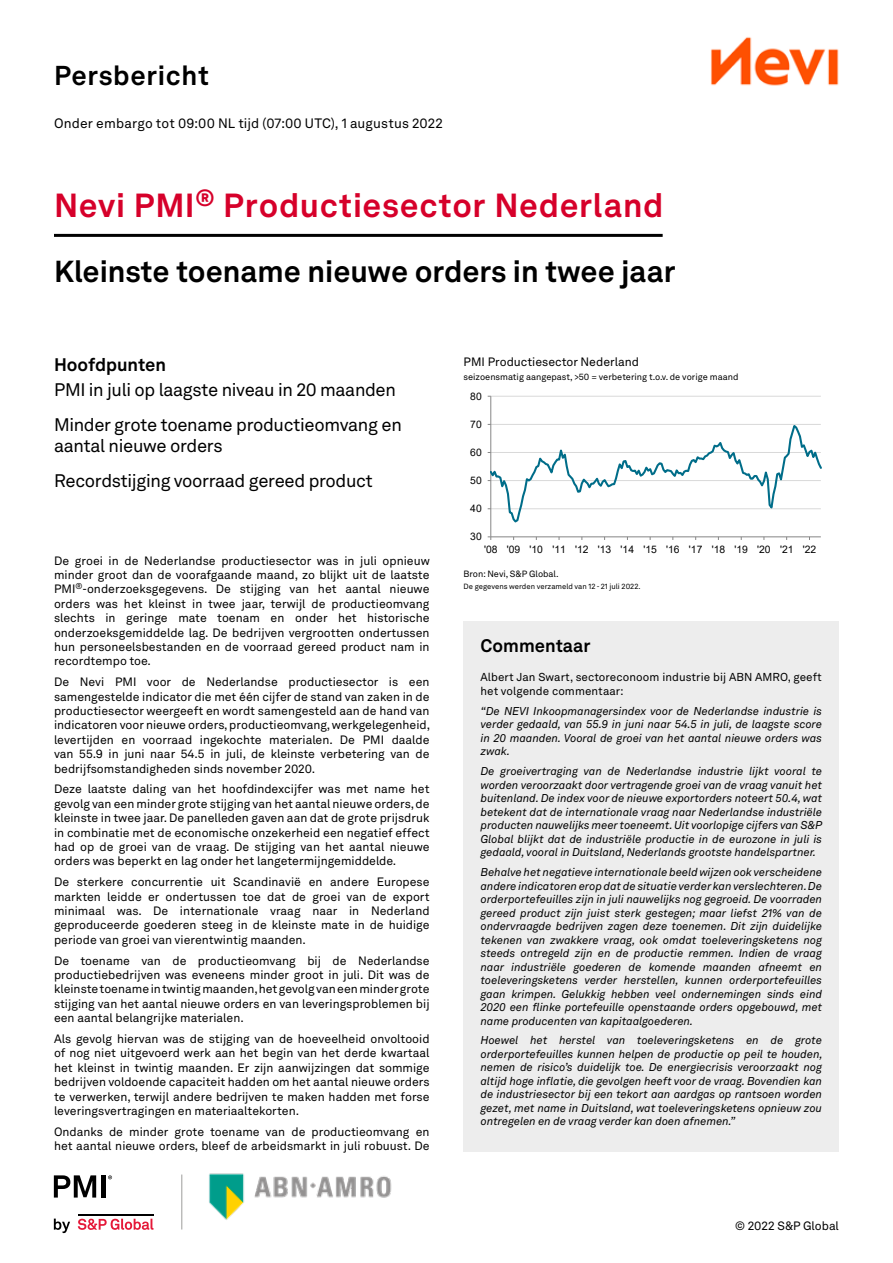
<style>
.page{position:relative;width:893px;height:1263px;background:#fff}
.page>*{position:absolute;margin:0;border:0;box-sizing:border-box;transform-origin:0 0}
.t1{font:700 33px "Akkurat LL";letter-spacing:.02em;color:#d6002a}
.t2{font:700 30px "Akkurat LL";color:#000}
.Section_header{font:700 27px "Akkurat LL";letter-spacing:.025em;color:#000}
.Key_findings{font:18px/21.6px "Akkurat LL";letter-spacing:-.02em;color:#000}
.Subheader{font:700 18px "Akkurat LL";color:#000}
.t3{font:13.5px "Akkurat LL";letter-spacing:.01em;color:#000}
.Body_copy_2{font:12px/14.4px "Akkurat LL";color:#000;text-align:justify}
.Chart_title{font:12px "Akkurat LL";color:#000}
.Comment{font:11.4px/13.6px "Akkurat LL";letter-spacing:.005em;color:#000}
.Comment-2{font:italic 11.25px/13.5px "Akkurat LL";color:#000;text-align:justify}
.t4{font:10.35px "Arial";color:#000}
.Axis_title{font:9px "Akkurat LL";color:#000}
.Source{font:9px "Akkurat LL";color:#000}
.Boiler{font:7.5px "Akkurat LL";color:#000}
</style>
<div class="page">
<hr style="left:54px;top:234px;width:609px;height:3px;background:#000">
<div style="left:464px;top:621px;width:375px;height:51px;background:#ededed"></div>
<div style="left:463px;top:672px;width:376px;height:480px;background:#ededed"></div>
<hr style="left:491px;top:396px;width:330px;height:1px;background:#d9d9d9">
<hr style="left:490px;top:396px;width:1px;height:141px;background:#868686">
<hr style="left:491px;top:536px;width:330px;height:1px;background:#868686">
<svg style="left:488px;top:422px;width:334px;height:102px"></svg>
<img style="left:711px;top:37px;width:128px;height:49px">
<img style="left:181px;top:1173px;width:211px;height:57px">
<svg style="left:54px;top:1218px;width:16px;height:15px"></svg>
<svg style="left:78px;top:1218px;width:75px;height:12px"></svg>
<hr style="left:78px;top:1213px;width:75px;height:2px;background:#000">
<svg style="left:54px;top:1175px;width:42px;height:22px"></svg>
<div style="left:101px;top:1175px;width:5px;height:22px;background:#000"></div>
<svg style="left:108px;top:1175px;width:4px;height:4px"></svg>
<p class="Section_header" style="left:54px;top:55px;width:156px">Persbericht</p>
<p class="t3" style="left:54px;top:113px;width:390px">Onder embargo tot 09:00 NL tijd (07:00 UTC), 1 augustus 2022</p>
<p class="t1" style="left:54px;top:180px;width:611px">Nevi PMI<sup>®</sup> Productiesector Nederland</p>
<p class="t2" style="left:54px;top:248px;width:623px">Kleinste toename nieuwe orders in twee jaar</p>
<p class="Subheader" style="left:54px;top:351px;width:114px">Hoofdpunten</p>
<p class="Key_findings" style="left:54px;top:378px;width:343px">PMI in juli op laagste niveau in 20 maanden</p>
<p class="Key_findings" style="left:54px;top:413px;width:349px">Minder grote toename productieomvang en aantal nieuwe orders</p>
<p class="Key_findings" style="left:54px;top:469px;width:320px">Recordstijging voorraad gereed product</p>
<p class="Body_copy_2" style="left:54px;top:553px;width:377px">De groei in de Nederlandse productiesector was in juli opnieuw minder groot dan de voorafgaande maand, zo blijkt uit de laatste PMI<sup>®</sup>-onderzoeksgegevens. De stijging van het aantal nieuwe orders was het kleinst in twee jaar, terwijl de productieomvang slechts in geringe mate toenam en onder het historische onderzoeksgemiddelde lag. De bedrijven vergrootten ondertussen hun personeelsbestanden en de voorraad gereed product nam in recordtempo toe.</p>
<p class="Body_copy_2" style="left:54px;top:674px;width:378px">De Nevi PMI voor de Nederlandse productiesector is een samengestelde indicator die met één cijfer de stand van zaken in de productiesector weergeeft en wordt samengesteld aan de hand van indicatoren voor nieuwe orders, productieomvang, werkgelegenheid, levertijden en voorraad ingekochte materialen. De PMI daalde van 55.9 in juni naar 54.5 in juli, de kleinste verbetering van de bedrijfsomstandigheden sinds november 2020.</p>
<p class="Body_copy_2" style="left:54px;top:781px;width:377px">Deze laatste daling van het hoofdindexcijfer was met name het gevolg van een minder grote stijging van het aantal nieuwe orders, de kleinste in twee jaar. De panelleden gaven aan dat de grote prijsdruk in combinatie met de economische onzekerheid een negatief effect had op de groei van de vraag. De stijging van het aantal nieuwe orders was beperkt en lag onder het langetermijngemiddelde.</p>
<p class="Body_copy_2" style="left:54px;top:874px;width:377px">De sterkere concurrentie uit Scandinavië en andere Europese markten leidde er ondertussen toe dat de groei van de export minimaal was. De internationale vraag naar in Nederland geproduceerde goederen steeg in de kleinste mate in de huidige periode van groei van vierentwintig maanden.</p>
<p class="Body_copy_2" style="left:54px;top:952px;width:377px">De toename van de productieomvang bij de Nederlandse productiebedrijven was eveneens minder groot in juli. Dit was de kleinste toename in twintig maanden, het gevolg van een minder grote stijging van het aantal nieuwe orders en van leveringsproblemen bij een aantal belangrijke materialen.</p>
<p class="Body_copy_2" style="left:54px;top:1031px;width:377px">Als gevolg hiervan was de stijging van de hoeveelheid onvoltooid of nog niet uitgevoerd werk aan het begin van het derde kwartaal het kleinst in twintig maanden. Er zijn aanwijzingen dat sommige bedrijven voldoende capaciteit hadden om het aantal nieuwe orders te verwerken, terwijl andere bedrijven te maken hadden met forse leveringsvertragingen en materiaaltekorten.</p>
<p class="Body_copy_2" style="left:54px;top:1124px;width:377px">Ondanks de minder grote toename van de productieomvang en het aantal nieuwe orders, bleef de arbeidsmarkt in juli robuust. De</p>
<p class="Chart_title" style="left:463px;top:353px;width:177px">PMI Productiesector Nederland</p>
<p class="Axis_title" style="left:463px;top:370px;width:277px">seizoensmatig aangepast, &gt;50 = verbetering t.o.v. de vorige maand</p>
<p class="t4" style="left:470px;top:389px;width:13px">80</p>
<p class="t4" style="left:470px;top:417px;width:13px">70</p>
<p class="t4" style="left:470px;top:445px;width:13px">60</p>
<p class="t4" style="left:470px;top:473px;width:13px">50</p>
<p class="t4" style="left:470px;top:501px;width:13px">40</p>
<p class="t4" style="left:470px;top:529px;width:13px">30</p>
<p class="t4" style="left:484px;top:542px;width:334px">'08 '09 '10 '11 '12 '13 '14 '15 '16 '17 '18 '19 '20 '21 '22</p>
<p class="Source" style="left:463px;top:567px;width:97px">Bron: Nevi, S&amp;P Global.</p>
<p class="Boiler" style="left:463px;top:581px;width:179px">De gegevens werden verzameld van 12 - 21 juli 2022.</p>
<p class="Subheader" style="left:481px;top:632px;width:111px">Commentaar</p>
<p class="Comment" style="left:480px;top:670px;width:343px">Albert Jan Swart, sectoreconoom industrie bij ABN AMRO, geeft het volgende commentaar:</p>
<p class="Comment-2" style="left:480px;top:703px;width:343px">“De NEVI Inkoopmanagersindex voor de Nederlandse industrie is verder gedaald, van 55.9 in juni naar 54.5 in juli, de laagste score in 20 maanden. Vooral de groei van het aantal nieuwe orders was zwak.</p>
<p class="Comment-2" style="left:480px;top:764px;width:343px">De groeivertraging van de Nederlandse industrie lijkt vooral te worden veroorzaakt door vertragende groei van de vraag vanuit het buitenland. De index voor de nieuwe exportorders noteert 50.4, wat betekent dat de internationale vraag naar Nederlandse industriële producten nauwelijks meer toeneemt. Uit voorlopige cijfers van S&amp;P Global blijkt dat de industriële productie in de eurozone in juli is gedaald, vooral in Duitsland, Nederlands grootste handelspartner.</p>
<p class="Comment-2" style="left:480px;top:865px;width:343px">Behalve het negatieve internationale beeld wijzen ook verscheidene andere indicatoren erop dat de situatie verder kan verslechteren. De orderportefeuilles zijn in juli nauwelijks nog gegroeid. De voorraden gereed product zijn juist sterk gestegen; maar liefst 21% van de ondervraagde bedrijven zagen deze toenemen. Dit zijn duidelijke tekenen van zwakkere vraag, ook omdat toeleveringsketens nog steeds ontregeld zijn en de productie remmen. Indien de vraag naar industriële goederen de komende maanden afneemt en toeleveringsketens verder herstellen, kunnen orderportefeuilles gaan krimpen. Gelukkig hebben veel ondernemingen sinds eind 2020 een flinke portefeuille openstaande orders opgebouwd, met name producenten van kapitaalgoederen.</p>
<p class="Comment-2" style="left:480px;top:1033px;width:344px">Hoewel het herstel van toeleveringsketens en de grote orderportefeuilles kunnen helpen de productie op peil te houden, nemen de risico’s duidelijk toe. De energiecrisis veroorzaakt nog altijd hoge inflatie, die gevolgen heeft voor de vraag. Bovendien kan de industriesector bij een tekort aan aardgas op rantsoen worden gezet, met name in Duitsland, wat toeleveringsketens opnieuw zou ontregelen en de vraag verder kan doen afnemen.”</p>
<p class="Body_copy_2" style="left:735px;top:1218px;width:105px">© 2022 S&amp;P Global</p>
</div>
